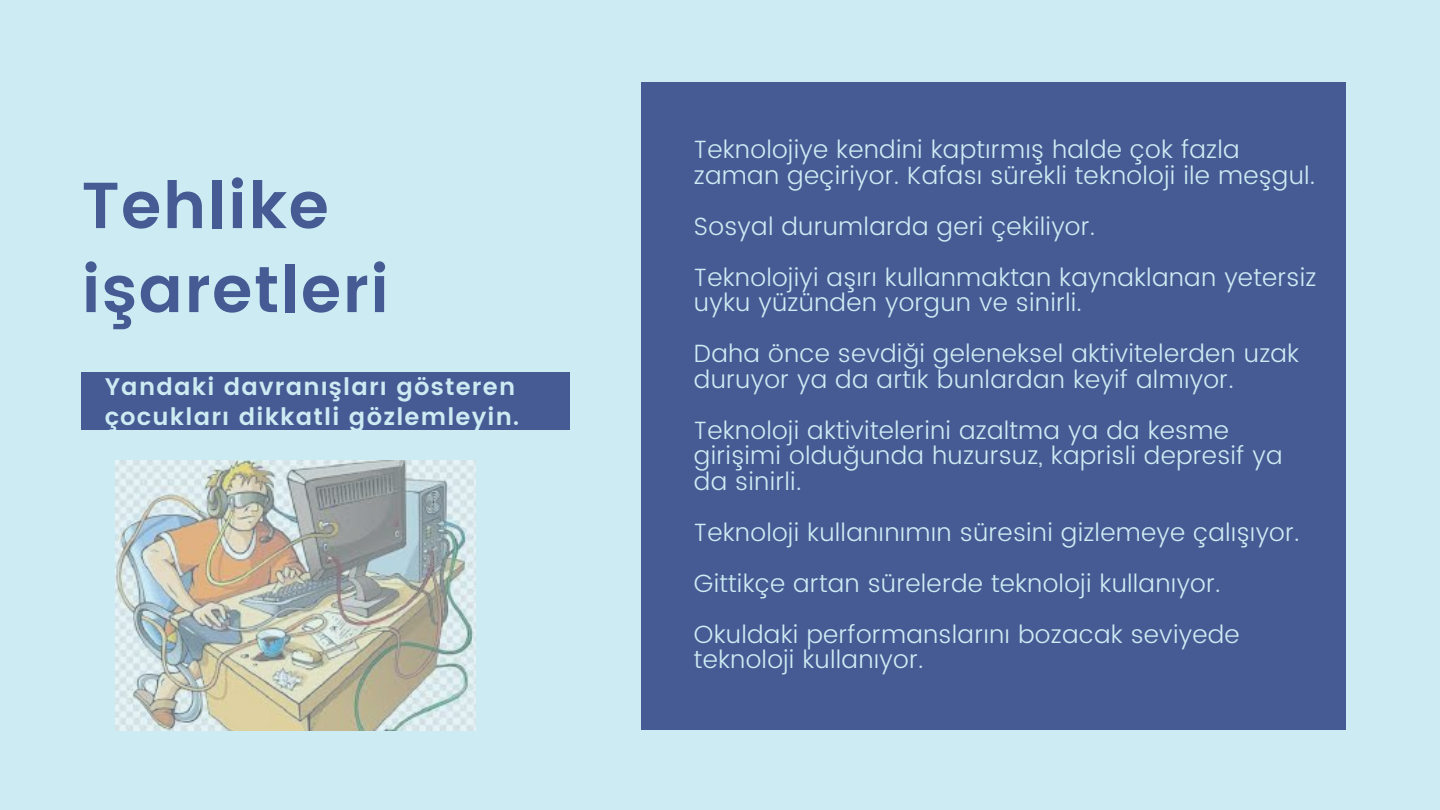
<style>
.page{position:relative;width:1440px;height:810px;background:#ccebf3}
.page>*{position:absolute;margin:0;border:0;box-sizing:border-box;transform-origin:0 0}
.t1{font:600 65px/84px "Poppins";letter-spacing:.02em;color:#465a93}
.t2{font:300 25px/51px "Poppins";letter-spacing:.01em;color:#ccebf3}
.t3{font:600 24px/30.8px "Poppins";letter-spacing:.05em;color:#ccebf3}
</style>
<div class="page">
<div style="left:81px;top:373px;width:488px;height:57px;background:#465a93"></div>
<div style="left:642px;top:82px;width:704px;height:648px;background:#465a93"></div>
<img style="left:116px;top:461px;width:359px;height:269px">
<h1 class="t1" style="left:82px;top:164px;width:309px">Tehlike işaretleri</h1>
<p class="t3" style="left:105px;top:371px;width:416px">Yandaki davranışları gösteren çocukları dikkatli gözlemleyin.</p>
<p class="t2" style="left:694px;top:137px;width:623px;line-height:25.5px">Teknolojiye kendini kaptırmış halde çok fazla zaman geçiriyor. Kafası sürekli teknoloji ile meşgul.</p>
<p class="t2" style="left:694px;top:201px;width:624px">Sosyal durumlarda geri çekiliyor.<br>Teknolojiyi aşırı kullanmaktan kaynaklanan yetersiz</p>
<p class="t2" style="left:694px;top:277px;width:607px">uyku yüzünden yorgun ve sinirli.<br>Daha önce sevdiği geleneksel aktivitelerden uzak</p>
<p class="t2" style="left:694px;top:354px;width:541px">duruyor ya da artık bunlardan keyif almıyor.<br>Teknoloji aktivitelerini azaltma ya da kesme</p>
<p class="t2" style="left:694px;top:443px;width:590px;line-height:25.5px">girişimi olduğunda huzursuz, kaprisli depresif ya da sinirli.</p>
<p class="t2" style="left:694px;top:507px;width:607px">Teknoloji kullanınımın süresini gizlemeye çalışıyor.<br>Gittikçe artan sürelerde teknoloji kullanıyor.<br>Okuldaki performanslarını bozacak seviyede</p>
<p class="t2" style="left:694px;top:634px;width:231px">teknoloji kullanıyor.</p>
</div>
